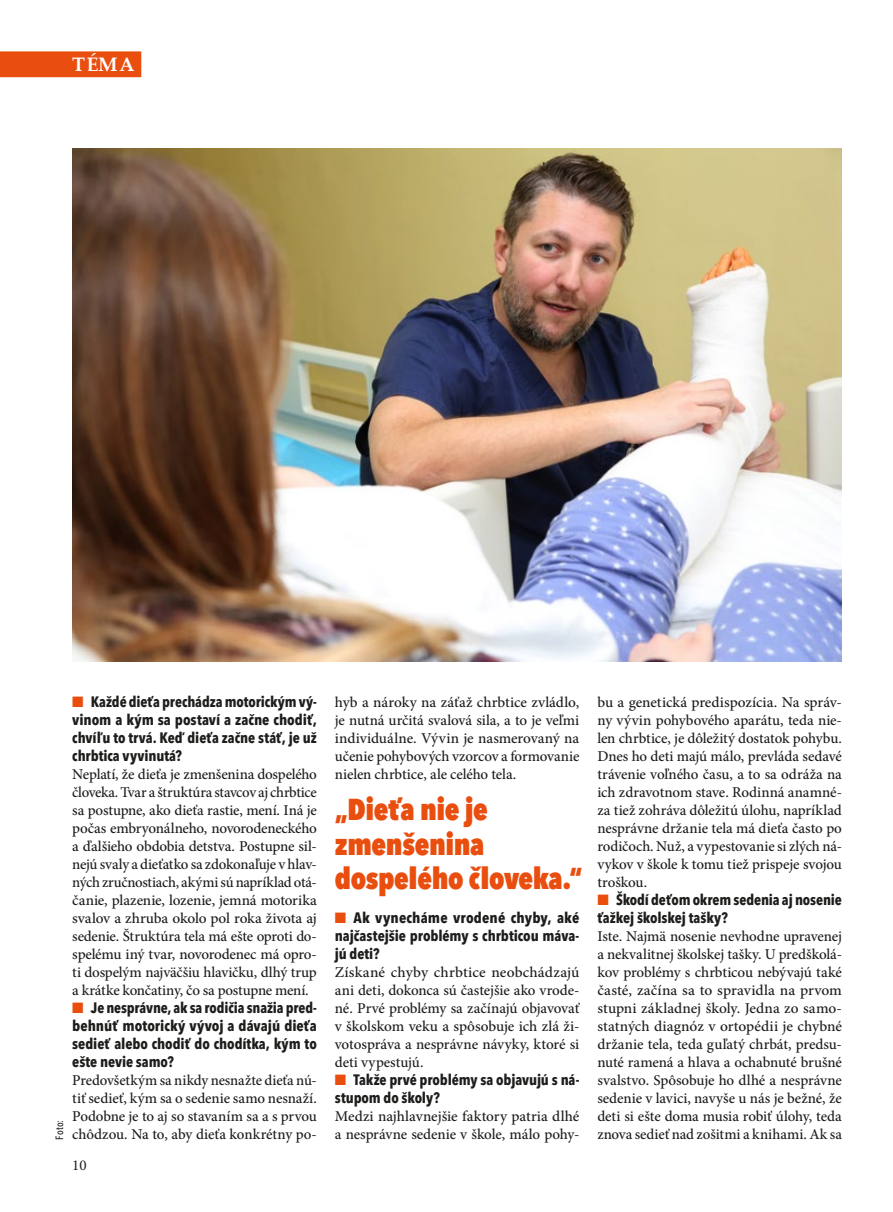
<style>
.page{position:relative;width:893px;height:1212px;background:#fff}
.page>*{position:absolute;margin:0;border:0;box-sizing:border-box;transform-origin:0 0}
.t1{font:800 condensed 30px/34.5px "Avenir Next LT Pro";letter-spacing:-.015em;color:#e94e0f}
.t2{font:700 19.5px "Palatino Linotype";color:#fff}
.t3{font:500 15px/18px "Minion Pro";letter-spacing:-.005em;color:#1d1d1b;text-align:justify}
.t4{font:700 condensed 15px/18px "Avenir Next LT Pro";letter-spacing:-.005em;color:#1d1d1b;text-align:justify}
.t5{font:15px "Minion Pro";color:#1d1d1b}
.t6{font:500 condensed 10.5px "Avenir Next LT Pro";color:#1d1d1b}
.s1{color:#e94e0f}
</style>
<div class="page">
<div style="left:0;top:51px;width:141px;height:26px;background:#e94e0f"></div>
<img style="left:72px;top:149px;width:770px;height:513px">
<h2 class="t2" style="left:72px;top:51px;width:64px">téma</h2>
<p class="t6" style="left:53px;top:1140px;width:21px;rotate:-90deg">Foto:</p>
<p class="t4" style="left:72px;top:692px;width:246px"><span class="s1">■</span> Každé dieťa prechádza motorickým vý&shy;vinom a kým sa postaví a začne chodiť, chvíľu to trvá. Keď dieťa začne stáť, je už chrbtica vyvinutá?</p>
<p class="t3" style="left:72px;top:765px;width:246px">Neplatí, že dieťa je zmenšenina dospelého človeka. Tvar a štruktúra stavcov aj chrbtice sa postupne, ako dieťa rastie, mení. Iná je počas embryonálneho, novorodeneckého a ďalšieho obdobia detstva. Postupne sil&shy;nejú svaly a dieťatko sa zdokonaľuje v hlav&shy;ných zručnostiach, akými sú napríklad otá&shy;čanie, plazenie, lozenie, jemná motorika svalov a zhruba okolo pol roka života aj sedenie. Štruktúra tela má ešte oproti do&shy;spelému iný tvar, novorodenec má opro&shy;ti dospelým najväčšiu hlavičku, dlhý trup a krátke končatiny, čo sa postupne mení.</p>
<p class="t4" style="left:72px;top:998px;width:246px"><span class="s1">■</span> Je nesprávne, ak sa rodičia snažia pred&shy;behnúť motorický vývoj a dávajú dieťa sedieť alebo chodiť do chodítka, kým to ešte nevie samo?</p>
<p class="t3" style="left:72px;top:1071px;width:246px">Predovšetkým sa nikdy nesnažte dieťa nú&shy;tiť sedieť, kým sa o sedenie samo nesnaží.<br>Podobne je to aj so stavaním sa a s prvou chôdzou. Na to, aby dieťa konkrétny po-</p>
<p class="t5" style="left:72px;top:1155px;width:16px">10</p>
<p class="t3" style="left:335px;top:693px;width:246px">hyb a nároky na záťaž chrbtice zvládlo, je nutná určitá svalová sila, a to je veľmi individuálne. Vývin je nasmerovaný na učenie pohybových vzorcov a formovanie nielen chrbtice, ale celého tela.</p>
<h1 class="t1" style="left:335px;top:792px;width:249px">„Dieťa nie je zmenšenina dospelého človeka.“</h1>
<p class="t4" style="left:335px;top:908px;width:246px"><span class="s1">■</span> Ak vynecháme vrodené chyby, aké najčastejšie problémy s chrbticou máva&shy;jú deti?</p>
<p class="t3" style="left:335px;top:963px;width:246px">Získané chyby chrbtice neobchádzajú ani deti, dokonca sú častejšie ako vrode&shy;né. Prvé problémy sa začínajú objavovať v školskom veku a spôsobuje ich zlá ži&shy;votospráva a nesprávne návyky, ktoré si deti vypestujú.</p>
<p class="t4" style="left:335px;top:1070px;width:246px"><span class="s1">■</span> Takže prvé problémy sa objavujú s ná&shy;stupom do školy?</p>
<p class="t3" style="left:335px;top:1107px;width:246px">Medzi najhlavnejšie faktory patria dlhé a nesprávne sedenie v škole, málo pohy-</p>
<p class="t3" style="left:597px;top:693px;width:246px">bu a genetická predispozícia. Na správ&shy;ny vývin pohybového aparátu, teda nie&shy;len chrbtice, je dôležitý dostatok pohybu.<br>Dnes ho deti majú málo, prevláda sedavé trávenie voľného času, a to sa odráža na ich zdravotnom stave. Rodinná anamné&shy;za tiež zohráva dôležitú úlohu, napríklad nesprávne držanie tela má dieťa často po rodičoch. Nuž, a vypestovanie si zlých ná&shy;vykov v škole k tomu tiež prispeje svojou troškou.</p>
<p class="t4" style="left:597px;top:890px;width:246px"><span class="s1">■</span> Škodí deťom okrem sedenia aj nosenie ťažkej školskej tašky?</p>
<p class="t3" style="left:597px;top:927px;width:246px">Iste. Najmä nosenie nevhodne upravenej a nekvalitnej školskej tašky. U predškolá&shy;kov problémy s chrbticou nebývajú také časté, začína sa to spravidla na prvom stupni základnej školy. Jedna zo samo&shy;statných diagnóz v ortopédii je chybné držanie tela, teda guľatý chrbát, predsu&shy;nuté ramená a hlava a ochabnuté brušné svalstvo. Spôsobuje ho dlhé a nesprávne sedenie v lavici, navyše u nás je bežné, že deti si ešte doma musia robiť úlohy, teda znova sedieť nad zošitmi a knihami. Ak sa</p>
</div>
